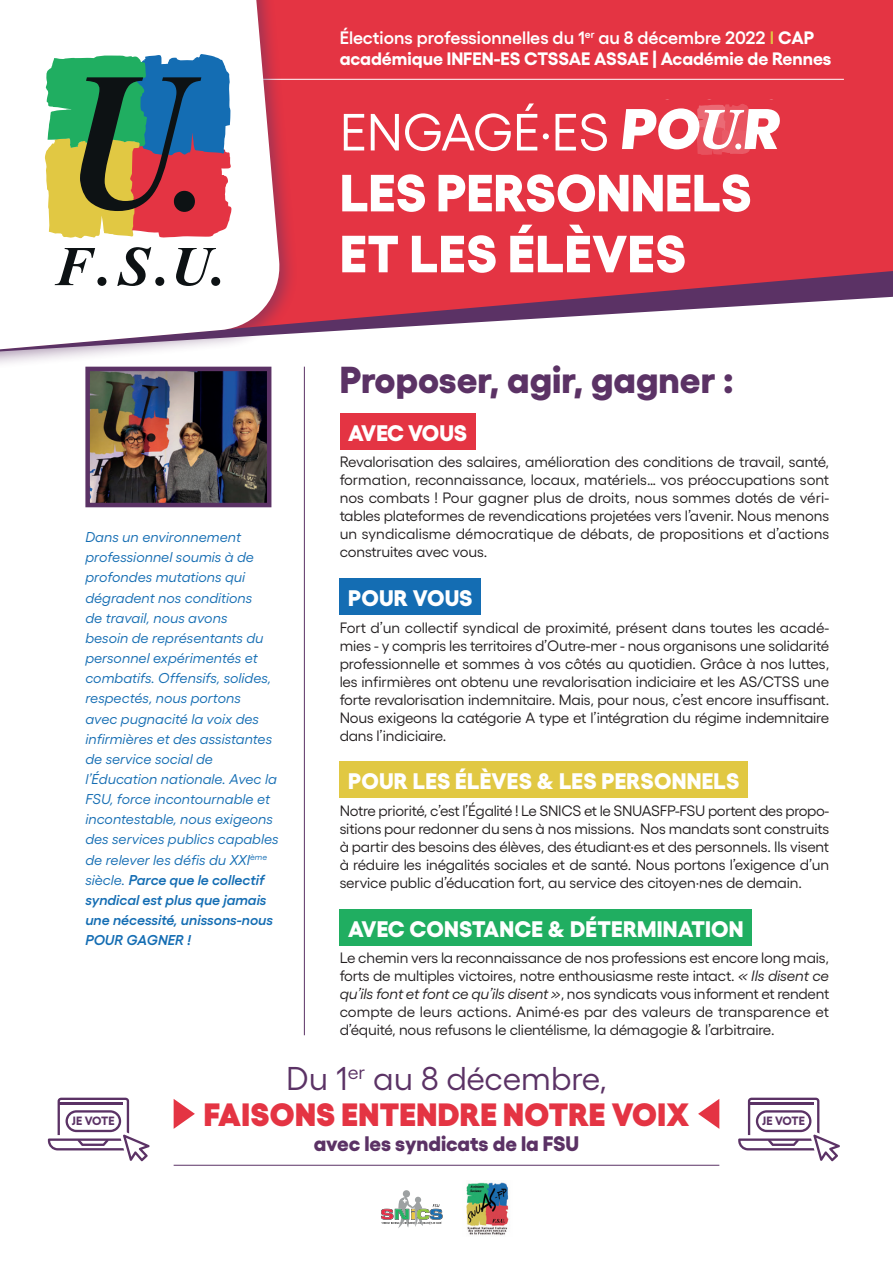
<style>
.page{position:relative;width:893px;height:1263px;background:#fff}
.page>*{position:absolute;margin:0;border:0;box-sizing:border-box;transform-origin:0 0}
.t1{font:800 52.2px/60.9px "Gellix";color:#fff}
.t2{font:52.2px "Gellix";letter-spacing:-.01em;color:#fff}
.t3{font:800 37.5px "Gellix";color:#5b3265}
.t4{font:33px "Gellix";color:#5b3265}
.t5{font:900 32.25px "Gellix";letter-spacing:.01em;color:#e43443}
.t6{font:800 22.5px "Gellix";letter-spacing:.01em;color:#fff}
.t7{font:800 22.5px "Gellix";letter-spacing:-.03em;color:#fff}
.t8{font:800 21px "Gellix";letter-spacing:-.005em;color:#5b3265}
.t9{font:700 19.5px "Gellix";letter-spacing:.01em;color:#fff}
.t10{font:700 19.35px "Gellix";color:#fff}
.t11{font:700 18px/21px "Gellix";color:#fff}
.t12{font:15px/18px "Gellix";letter-spacing:-.01em;color:#231f20;text-align:justify}
.t13{font:italic 14.25px/20.1px "Gellix";color:#146db3}
.t14{font:700 12px "Gellix";letter-spacing:-.015em;color:#5b3265}
.s1{font-weight:600}
.s2{font-weight:600;color:#e1c843}
.s3{font-style:italic}
</style>
<div class="page">
<svg style="left:299px;top:0;width:594px;height:334px;background:#dd4050"></svg>
<hr style="left:250px;top:79px;width:594px;height:1px;background:#fff">
<div style="left:0;top:0;width:299px;height:370px;background:#5b3265;opacity:.5"></div>
<svg style="left:0;top:0;width:282px;height:351px"></svg>
<svg style="left:55px;top:248px;width:51px;height:38px"></svg>
<svg style="left:117px;top:247px;width:47px;height:39px"></svg>
<svg style="left:176px;top:248px;width:44px;height:38px"></svg>
<svg style="left:45px;top:54px;width:187px;height:185px;background:#787b68"></svg>
<img style="left:90px;top:372px;width:176px;height:130px">
<div style="left:85px;top:367px;width:186px;height:140px;border:4px solid #5b3265"></div>
<svg style="left:622px;top:104px;width:158px;height:51px"></svg>
<div style="left:340px;top:413px;width:136px;height:36px;background:#e43443"></div>
<div style="left:340px;top:579px;width:141px;height:36px;background:#146db3"></div>
<div style="left:340px;top:762px;width:408px;height:36px;background:#e1c843"></div>
<div style="left:340px;top:909px;width:412px;height:36px;background:#20ae61"></div>
<hr style="left:174px;top:1165px;width:545px;height:1px;background:#5b3265">
<svg style="left:174px;top:1099px;width:21px;height:30px"></svg>
<svg style="left:698px;top:1099px;width:21px;height:30px"></svg>
<svg style="left:48px;top:1098px;width:102px;height:64px"></svg>
<svg style="left:738px;top:1098px;width:102px;height:64px"></svg>
<hr style="left:304px;top:367px;width:1px;height:668px;background:#5b3265">
<img style="left:466px;top:1182px;width:43px;height:53px">
<svg style="left:381px;top:1190px;width:62px;height:38px"></svg>
<p class="t11" style="left:340px;top:25px;width:493px"><span class="s1">Élections professionnelles du 1</span><sup>er</sup> <span class="s1">au 8 décembre 2022</span> <span class="s2">I</span> CAP académique INFEN-ES CTSSAE ASSAE | Académie de Rennes</p>
<h1 class="t2" style="left:340px;top:92px;width:271px">ENGAGÉ·ES</h1>
<h3 class="t9" style="left:621px;top:154px;width:160px">LES PERSONNELS</h3>
<p class="t10" style="left:621px;top:176px;width:103px">LES ÉLÈVES</p>
<h1 class="t1" style="left:340px;top:157px;width:413px">LES PERSONNELS<br>ET LES ÉLÈVES</h1>
<h2 class="t3" style="left:340px;top:349px;width:396px">Proposer, agir, gagner :</h2>
<h3 class="t7" style="left:348px;top:415px;width:120px">AVEC VOUS</h3>
<p class="t12" style="left:340px;top:452px;width:491px">Revalorisation des salaires, amélioration des conditions de travail, santé, formation, reconnaissance, locaux, matériels… vos préoccupations sont nos combats ! Pour gagner plus de droits, nous sommes dotés de véri&shy;tables plateformes de revendications projetées vers l’avenir. Nous menons un syndicalisme démocratique de débats, de propositions et d’actions construites avec vous.</p>
<h3 class="t6" style="left:348px;top:580px;width:126px">POUR VOUS</h3>
<p class="t12" style="left:340px;top:617px;width:491px">Fort d’un collectif syndical de proximité, présent dans toutes les acadé&shy;mies - y compris les territoires d’Outre-mer - nous organisons une solidarité professionnelle et sommes à vos côtés au quotidien. Grâce à nos luttes, les infirmières ont obtenu une revalorisation indiciaire et les AS/CTSS une forte revalorisation indemnitaire. Mais, pour nous, c’est encore insuffisant.<br>Nous exigeons la catégorie A type et l’intégration du régime indemnitaire dans l’indiciaire.</p>
<h3 class="t6" style="left:348px;top:763px;width:393px">POUR LES ÉLÈVES &amp; LES PERSONNELS</h3>
<p class="t12" style="left:340px;top:800px;width:491px">Notre priorité, c’est l’Égalité ! Le SNICS et le SNUASFP-FSU portent des propo&shy;sitions pour redonner du sens à nos missions. Nos mandats sont construits à partir des besoins des élèves, des étudiant·es et des personnels. Ils visent à réduire les inégalités sociales et de santé. Nous portons l’exigence d’un service public d’éducation fort, au service des citoyen·nes de demain.</p>
<h3 class="t6" style="left:348px;top:910px;width:397px">AVEC CONSTANCE &amp; DÉTERMINATION</h3>
<p class="t12" style="left:340px;top:947px;width:491px">Le chemin vers la reconnaissance de nos professions est encore long mais, forts de multiples victoires, notre enthousiasme reste intact. <span class="s3">« Ils disent ce qu’ils font et font ce qu’ils disent »</span>, nos syndicats vous informent et rendent compte de leurs actions. Animé·es par des valeurs de transparence et d’équité, nous refusons le clientélisme, la démagogie &amp; l’arbitraire.</p>
<h3 class="t4" style="left:286px;top:1053px;width:322px">Du 1<sup>er</sup> au 8 décembre,</h3>
<h3 class="t5" style="left:204px;top:1088px;width:487px">FAISONS ENTENDRE NOTRE VOIX</h3>
<h3 class="t8" style="left:314px;top:1127px;width:267px">avec les syndicats de la FSU</h3>
<p class="t13" style="left:85px;top:526px;width:195px">Dans un environnement professionnel soumis à de profondes mutations qui dégradent nos conditions<br>de travail, nous avons<br>besoin de représentants du personnel expérimentés et combatifs. Offensifs, solides, respectés, nous portons<br>avec pugnacité la voix des infirmières et des assistantes de service social de l’Éducation nationale. Avec la<br>FSU, force incontournable et incontestable, nous exigeons des services publics capables de relever les défis du XXI<sup>ème </sup>siècle. <span class="s1">Parce que le collectif syndical est plus que jamais une nécessité, unissons-nous<br>POUR GAGNER !</span></p>
<p class="t14" style="left:72px;top:1111px;width:44px">JE VOTE</p>
<p class="t14" style="left:762px;top:1111px;width:44px">JE VOTE</p>
</div>
